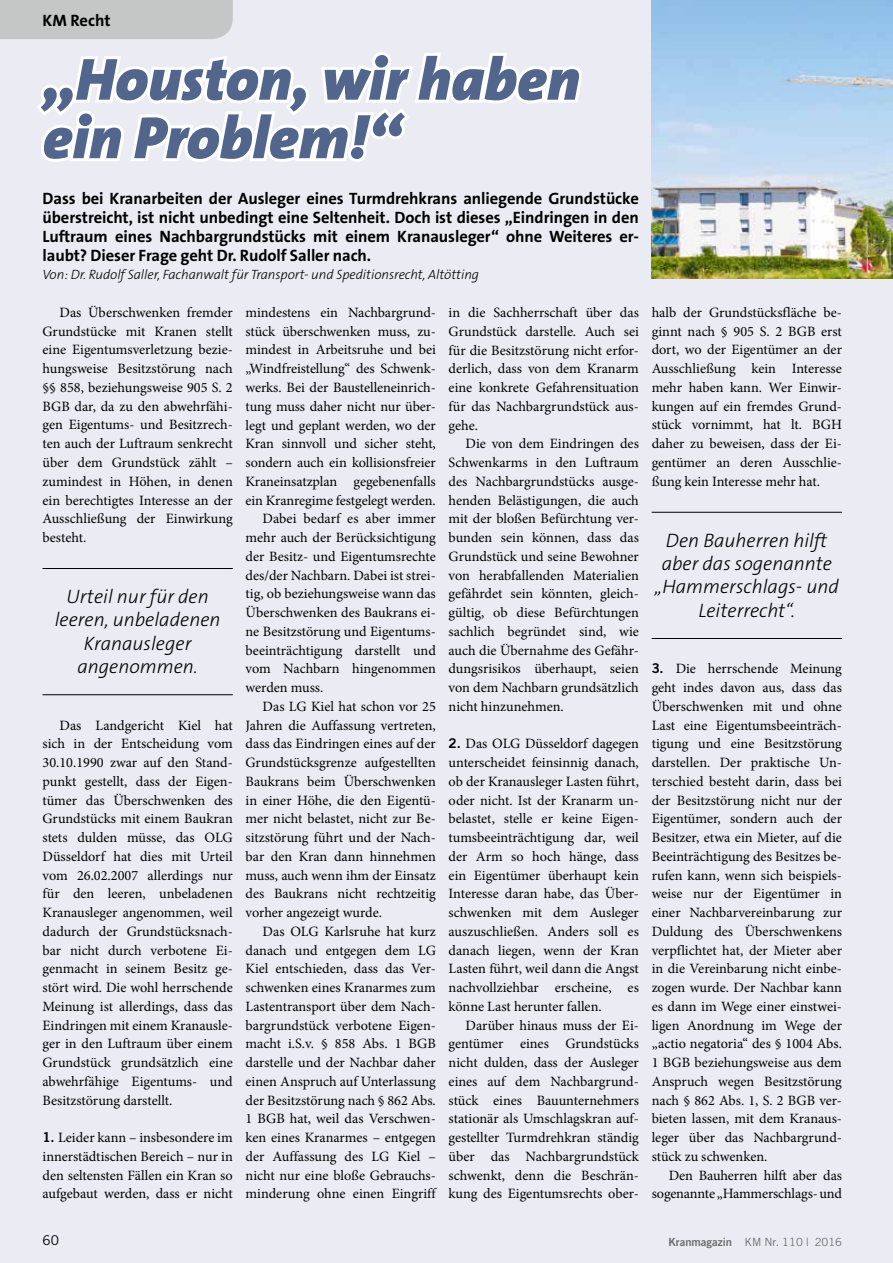
<style>
.page{position:relative;width:893px;height:1263px;background:#ebecf3}
.page>*{position:absolute;margin:0;border:0;box-sizing:border-box;transform-origin:0 0}
.t1{font:italic 900 60px/58.5px "The Sans B9";color:#51658d}
.t2{font:italic 300 19.5px/23.4px "The Sans B3";color:#000;text-align:center}
.t3{font:700 16.5px/18.8px "The Sans B7";letter-spacing:-.005em;color:#000;text-align:justify}
.t4{font:14.25px/18.8px "Minion Pro";letter-spacing:-.005em;color:#000;text-align:justify}
.t5{font:italic 300 13.5px "The Sans B3";letter-spacing:-.005em;color:#000}
.t6{font:13.5px "Trade Gothic";color:#000}
.t7{font:11.25px "Trade Gothic";color:#6e6e6e}
.s1{font-family:"Trade Gothic Bold Two";font-size:13.5px}
.s2{font-family:"Trade Gothic Bold Two"}
</style>
<div class="page">
<img style="left:652px;top:0;width:241px;height:279px">
<div style="left:0;top:0;width:233px;height:39px;background:#c5c6c6"></div>
<svg style="left:37px;top:52px;width:545px;height:110px"></svg>
<hr style="left:43px;top:568px;width:190px;height:1px;background:#000">
<hr style="left:43px;top:694px;width:190px;height:1px;background:#000">
<hr style="left:652px;top:512px;width:190px;height:1px;background:#000">
<hr style="left:652px;top:638px;width:190px;height:1px;background:#000">
<p class="t3" style="left:43px;top:12px;width:70px">KM Recht</p>
<h1 class="t1" style="left:43px;top:52px;width:539px">„Houston, wir haben ein Problem!“</h1>
<p class="t3" style="left:43px;top:190px;width:598px">Dass bei Kranarbeiten der Ausleger eines Turmdrehkrans anliegende Grundstücke überstreicht, ist nicht unbedingt eine Seltenheit. Doch ist dieses „Eindringen in den Luftraum eines Nachbargrundstücks mit einem Kranausleger“ ohne Weiteres er&shy;laubt? Dieser Frage geht Dr. Rudolf Saller nach.</p>
<p class="t5" style="left:43px;top:268px;width:438px">Von: Dr. Rudolf Saller, Fachanwalt für Transport- und Speditionsrecht, Altötting</p>
<p class="t4" style="left:43px;top:303px;width:192px;text-indent:17px">Das Überschwenken fremder Grundstücke mit Kranen stellt eine Eigentumsverletzung bezie&shy;hungsweise Besitzstörung nach §§ 858, beziehungsweise 905 S. 2<br>BGB dar, da zu den abwehrfähi&shy;gen Eigentums- und Besitzrech&shy;ten auch der Luftraum senkrecht über dem Grundstück zählt – zumindest in Höhen, in denen ein berechtigtes Interesse an der Ausschließung der Einwirkung besteht.</p>
<p class="t4" style="left:246px;top:303px;width:192px">mindestens ein Nachbargrund-</p>
<p class="t4" style="left:246px;top:322px;width:192px">stück überschwenken muss, zu-</p>
<p class="t4" style="left:246px;top:341px;width:192px">mindest in Arbeitsruhe und bei</p>
<p class="t4" style="left:246px;top:359px;width:192px">„Windfreistellung“ des Schwenk-</p>
<p class="t4" style="left:246px;top:378px;width:192px">werks. Bei der Baustelleneinrich-</p>
<p class="t4" style="left:246px;top:397px;width:192px">tung muss daher nicht nur über-</p>
<p class="t4" style="left:246px;top:416px;width:192px">legt und geplant werden, wo der</p>
<p class="t4" style="left:246px;top:434px;width:192px">Kran sinnvoll und sicher steht,</p>
<p class="t4" style="left:246px;top:453px;width:192px">sondern auch ein kollisionsfreier</p>
<p class="t4" style="left:246px;top:472px;width:192px">Kraneinsatzplan gegebenenfalls</p>
<p class="t4" style="left:246px;top:491px;width:192px">ein Kranregime festgelegt werden.</p>
<p class="t4" style="left:263px;top:509px;width:175px">Dabei bedarf es aber immer</p>
<p class="t4" style="left:246px;top:528px;width:192px">mehr auch der Berücksichtigung</p>
<p class="t4" style="left:246px;top:547px;width:192px">der Besitz- und Eigentumsrechte</p>
<p class="t4" style="left:246px;top:566px;width:192px">des/der Nachbarn. Dabei ist strei-</p>
<p class="t4" style="left:246px;top:584px;width:192px">tig, ob beziehungsweise wann das</p>
<p class="t4" style="left:246px;top:603px;width:192px">Überschwenken des Baukrans ei-</p>
<p class="t4" style="left:246px;top:622px;width:192px">ne Besitzstörung und Eigentums-</p>
<p class="t4" style="left:246px;top:641px;width:192px">beeinträchtigung darstellt und</p>
<p class="t4" style="left:246px;top:659px;width:192px">vom Nachbarn hingenommen</p>
<p class="t4" style="left:246px;top:678px;width:79px">werden muss.</p>
<p class="t4" style="left:263px;top:697px;width:175px">Das LG Kiel hat schon vor 25</p>
<p class="t4" style="left:246px;top:716px;width:192px">Jahren die Auffassung vertreten,</p>
<p class="t4" style="left:246px;top:734px;width:192px">dass das Eindringen eines auf der</p>
<p class="t4" style="left:246px;top:753px;width:192px">Grundstücksgrenze aufgestellten</p>
<p class="t4" style="left:246px;top:772px;width:192px">Baukrans beim Überschwenken</p>
<p class="t4" style="left:246px;top:791px;width:192px">in einer Höhe, die den Eigentü-</p>
<p class="t4" style="left:246px;top:809px;width:192px">mer nicht belastet, nicht zur Be-</p>
<p class="t4" style="left:246px;top:828px;width:192px">sitzstörung führt und der Nach-</p>
<p class="t4" style="left:246px;top:847px;width:192px">bar den Kran dann hinnehmen</p>
<p class="t4" style="left:246px;top:866px;width:192px">muss, auch wenn ihm der Einsatz</p>
<p class="t4" style="left:246px;top:884px;width:192px">des Baukrans nicht rechtzeitig</p>
<p class="t4" style="left:246px;top:903px;width:138px">vorher angezeigt wurde.</p>
<p class="t4" style="left:263px;top:922px;width:175px">Das OLG Karlsruhe hat kurz</p>
<p class="t4" style="left:246px;top:941px;width:192px">danach und entgegen dem LG</p>
<p class="t4" style="left:246px;top:959px;width:192px">Kiel entschieden, dass das Ver-</p>
<p class="t4" style="left:246px;top:978px;width:192px">schwenken eines Kranarmes zum</p>
<p class="t4" style="left:246px;top:997px;width:192px">Lastentransport über dem Nach-</p>
<p class="t4" style="left:246px;top:1016px;width:192px">bargrundstück verbotene Eigen-</p>
<p class="t4" style="left:246px;top:1034px;width:192px">macht i.S.v. § 858 Abs. 1 BGB</p>
<p class="t4" style="left:246px;top:1053px;width:192px">darstelle und der Nachbar daher</p>
<p class="t4" style="left:246px;top:1072px;width:192px">einen Anspruch auf Unterlassung</p>
<p class="t4" style="left:246px;top:1091px;width:192px">der Besitzstörung nach § 862 Abs.</p>
<p class="t4" style="left:246px;top:1109px;width:192px">1 BGB hat, weil das Verschwen-</p>
<p class="t4" style="left:246px;top:1128px;width:192px">ken eines Kranarmes – entgegen</p>
<p class="t4" style="left:246px;top:1147px;width:192px">der Auffassung des LG Kiel –</p>
<p class="t4" style="left:246px;top:1166px;width:192px">nicht nur eine bloße Gebrauchs-</p>
<p class="t4" style="left:246px;top:1184px;width:192px">minderung ohne einen Eingriff</p>
<p class="t4" style="left:449px;top:303px;width:192px">in die Sachherrschaft über das Grundstück darstelle. Auch sei für die Besitzstörung nicht erfor&shy;derlich, dass von dem Kranarm eine konkrete Gefahrensituation für das Nachbargrundstück aus&shy;gehe.</p>
<p class="t4" style="left:449px;top:434px;width:192px;text-indent:17px">Die von dem Eindringen des Schwenkarms in den Luftraum des Nachbargrundstücks ausge&shy;henden Belästigungen, die auch mit der bloßen Befürchtung ver&shy;bunden sein können, dass das Grundstück und seine Bewohner von herabfallenden Materialien gefährdet sein könnten, gleich&shy;gültig, ob diese Befürchtungen sachlich begründet sind, wie auch die Übernahme des Gefähr&shy;dungsrisikos überhaupt, seien von dem Nachbarn grundsätzlich nicht hinzunehmen.</p>
<p class="t4" style="left:449px;top:734px;width:192px"><span class="s1">2.</span> Das OLG Düsseldorf dagegen unterscheidet feinsinnig danach, ob der Kranausleger Lasten führt, oder nicht. Ist der Kranarm un&shy;belastet, stelle er keine Eigen&shy;tumsbeeinträchtigung dar, weil der Arm so hoch hänge, dass ein Eigentümer überhaupt kein Interesse daran habe, das Über&shy;schwenken mit dem Ausleger auszuschließen. Anders soll es danach liegen, wenn der Kran Lasten führt, weil dann die Angst nachvollziehbar erscheine, es könne Last herunter fallen.</p>
<p class="t4" style="left:449px;top:1016px;width:192px;text-indent:17px">Darüber hinaus muss der Ei&shy;gentümer eines Grundstücks nicht dulden, dass der Ausleger eines auf dem Nachbargrund&shy;stück eines Bauunternehmers stationär als Umschlagskran auf&shy;gestellter Turmdrehkran ständig über das Nachbargrundstück schwenkt, denn die Beschrän&shy;kung des Eigentumsrechts ober-</p>
<h2 class="t2" style="left:55px;top:585px;width:167px">Urteil nur für den leeren, unbeladenen<br>Kranausleger angenommen.</h2>
<p class="t4" style="left:43px;top:716px;width:192px;text-indent:17px">Das Landgericht Kiel hat sich in der Entscheidung vom 30.10.1990 zwar auf den Stand&shy;punkt gestellt, dass der Eigen&shy;tümer das Überschwenken des Grundstücks mit einem Baukran stets dulden müsse, das OLG Düsseldorf hat dies mit Urteil vom 26.02.2007 allerdings nur für den leeren, unbeladenen Kranausleger angenommen, weil dadurch der Grundstücksnach&shy;bar nicht durch verbotene Ei&shy;genmacht in seinem Besitz ge&shy;stört wird. Die wohl herrschende Meinung ist allerdings, dass das Eindringen mit einem Kranausle&shy;ger in den Luftraum über einem Grundstück grundsätzlich eine abwehrfähige Eigentums- und Besitzstörung darstellt.</p>
<p class="t4" style="left:43px;top:1128px;width:192px"><span class="s1">1.</span> Leider kann – insbesondere im innerstädtischen Bereich – nur in den seltensten Fällen ein Kran so aufgebaut werden, dass er nicht</p>
<p class="t4" style="left:652px;top:303px;width:192px">halb der Grundstücksfläche be&shy;ginnt nach § 905 S. 2 BGB erst dort, wo der Eigentümer an der Ausschließung kein Interesse mehr haben kann. Wer Einwir&shy;kungen auf ein fremdes Grund&shy;stück vornimmt, hat lt. BGH daher zu beweisen, dass der Ei&shy;gentümer an deren Ausschlie&shy;ßung kein Interesse mehr hat.</p>
<h2 class="t2" style="left:655px;top:529px;width:186px">Den Bauherren hilft aber das sogenannte „Hammerschlags- und<br>Leiterrecht“.</h2>
<p class="t4" style="left:652px;top:659px;width:192px"><span class="s1">3.</span> Die herrschende Meinung geht indes davon aus, dass das Überschwenken mit und ohne Last eine Eigentumsbeeinträch&shy;tigung und eine Besitzstörung darstellen. Der praktische Un&shy;terschied besteht darin, dass bei der Besitzstörung nicht nur der Eigentümer, sondern auch der Besitzer, etwa ein Mieter, auf die Beeinträchtigung des Besitzes be&shy;rufen kann, wenn sich beispiels&shy;weise nur der Eigentümer in einer Nachbarvereinbarung zur Duldung des Überschwenkens verpflichtet hat, der Mieter aber in die Vereinbarung nicht einbe&shy;zogen wurde. Der Nachbar kann es dann im Wege einer einstwei&shy;ligen Anordnung im Wege der „actio negatoria“ des § 1004 Abs.<br>1 BGB beziehungsweise aus dem Anspruch wegen Besitzstörung nach § 862 Abs. 1, S. 2 BGB ver&shy;bieten lassen, mit dem Kranaus&shy;leger über das Nachbargrund&shy;stück zu schwenken.</p>
<p class="t4" style="left:652px;top:1166px;width:192px;text-align:right">Den Bauherren hilft aber das sogenannte „Hammerschlags- und</p>
<p class="t6" style="left:43px;top:1232px;width:18px">60</p>
<p class="t7" style="left:668px;top:1235px;width:175px"><span class="s2">Kranmagazin</span> KM Nr. 110 | 2016</p>
</div>
